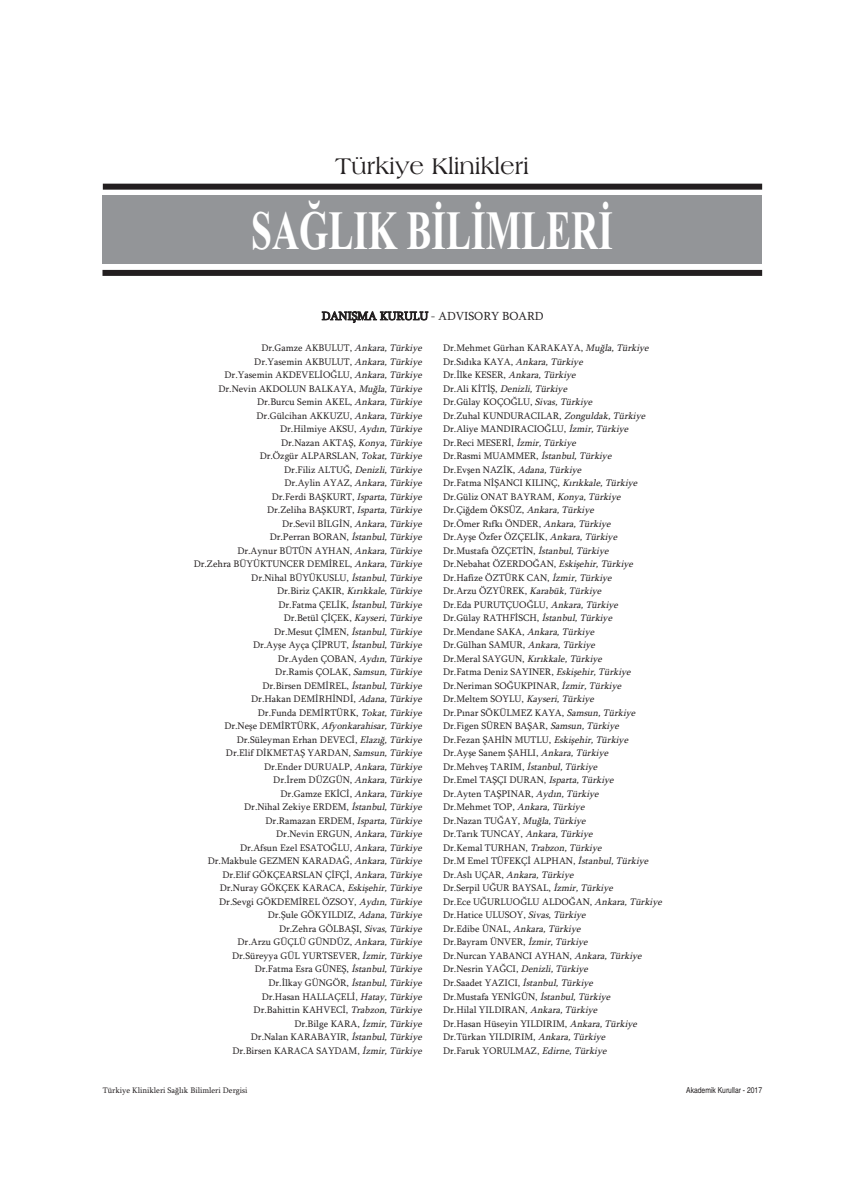
<style>
.page{position:relative;width:865px;height:1197px;background:#fff}
.page>*{position:absolute;margin:0;border:0;box-sizing:border-box;transform-origin:0 0}
.t1{font:700 55.35px "Times New Roman";color:#fff;scale:.68 1}
.t2{font:24px "Americana BT Roman";color:#231f20}
.t3{font:12px "Sylfaen";color:#231f20}
.t4{font:9.75px/13.5px "Sylfaen";color:#231f20;text-align:right}
.t5{font:8.25px "Sylfaen";color:#231f20}
.t6{font:condensed 8.25px "Helvetica";color:#231f20}
.s1{font-style:italic}
</style>
<div class="page">
<div style="left:102px;top:195px;width:660px;height:68px;background:#939598"></div>
<div style="left:103px;top:184px;width:659px;height:6px;background:#231f20"></div>
<div style="left:102px;top:270px;width:660px;height:6px;background:#231f20"></div>
<h2 class="t2" style="left:335px;top:152px;width:195px">Türkiye Klinikleri</h2>
<h1 class="t1" style="left:251px;top:198px;width:533px">SAĞLIK BİLİMLERİ</h1>
<p class="t3" style="left:322px;top:309px;width:223px">DANIŞMA KURULU - ADVISORY BOARD</p>
<p class="t4" style="left:194px;top:341px;width:232px">Dr.Gamze AKBULUT, <span class="s1">Ankara,Türkiye<br></span>Dr.Yasemin AKBULUT, <span class="s1">Ankara,Türkiye<br></span>Dr.Yasemin AKDEVELİOĞLU, <span class="s1">Ankara,Türkiye </span>Dr.Nevin AKDOLUN BALKAYA, <span class="s1">Muğla,Türkiye </span>Dr.Burcu Semin AKEL, <span class="s1">Ankara,Türkiye<br></span>Dr.Gülcihan AKKUZU, <span class="s1">Ankara,Türkiye<br></span>Dr.Hilmiye AKSU, <span class="s1">Aydın,Türkiye<br></span>Dr.Nazan AKTAŞ, <span class="s1">Konya,Türkiye<br></span>Dr.Özgür ALPARSLAN, <span class="s1">Tokat,Türkiye<br></span>Dr.Filiz ALTUĞ, <span class="s1">Denizli,Türkiye<br></span>Dr.Aylin AYAZ, <span class="s1">Ankara,Türkiye<br></span>Dr.Ferdi BAŞKURT, <span class="s1">Isparta,Türkiye<br></span>Dr.Zeliha BAŞKURT, <span class="s1">Isparta,Türkiye<br></span>Dr.Sevil BİLGİN, <span class="s1">Ankara,Türkiye<br></span>Dr.Perran BORAN, <span class="s1">İstanbul,Türkiye<br></span>Dr.Aynur BÜTÜN AYHAN, <span class="s1">Ankara,Türkiye<br></span>Dr.Zehra BÜYÜKTUNCER DEMİREL, <span class="s1">Ankara,Türkiye </span>Dr.Nihal BÜYÜKUSLU, <span class="s1">İstanbul,Türkiye<br></span>Dr.Biriz ÇAKIR, <span class="s1">Kırıkkale, Türkiye<br></span>Dr.Fatma ÇELİK, <span class="s1">İstanbul,Türkiye<br></span>Dr.Betül ÇİÇEK, <span class="s1">Kayseri,Türkiye<br></span>Dr.Mesut ÇİMEN, <span class="s1">İstanbul,Türkiye<br></span>Dr.Ayşe Ayça ÇİPRUT, <span class="s1">İstanbul,Türkiye<br></span>Dr.Ayden ÇOBAN, <span class="s1">Aydın,Türkiye<br></span>Dr.Ramis ÇOLAK, <span class="s1">Samsun,Türkiye<br></span>Dr.Birsen DEMİREL, <span class="s1">İstanbul,Türkiye<br></span>Dr.Hakan DEMİRHİNDİ, <span class="s1">Adana,Türkiye<br></span>Dr.Funda DEMİRTÜRK, <span class="s1">Tokat,Türkiye<br></span>Dr.Neşe DEMİRTÜRK, <span class="s1">Afyonkarahisar, Türkiye </span>Dr.Süleyman Erhan DEVECİ, <span class="s1">Elazığ,Türkiye<br></span>Dr.Elif DİKMETAŞ YARDAN, <span class="s1">Samsun,Türkiye </span>Dr.Ender DURUALP, <span class="s1">Ankara,Türkiye<br></span>Dr.İrem DÜZGÜN, <span class="s1">Ankara,Türkiye<br></span>Dr.Gamze EKİCİ, <span class="s1">Ankara,Türkiye<br></span>Dr.Nihal Zekiye ERDEM, <span class="s1">İstanbul,Türkiye </span>Dr.Ramazan ERDEM, <span class="s1">Isparta,Türkiye<br></span>Dr.Nevin ERGUN, <span class="s1">Ankara,Türkiye<br></span>Dr.Afsun Ezel ESATOĞLU, <span class="s1">Ankara,Türkiye </span>Dr.Makbule GEZMEN KARADAĞ, <span class="s1">Ankara,Türkiye </span>Dr.Elif GÖKÇEARSLAN ÇİFÇİ, <span class="s1">Ankara,Türkiye </span>Dr.Nuray GÖKÇEK KARACA, <span class="s1">Eskişehir,Türkiye </span>Dr.Sevgi GÖKDEMİREL ÖZSOY, <span class="s1">Aydın,Türkiye </span>Dr.Şule GÖKYILDIZ, <span class="s1">Adana,Türkiye<br></span>Dr.Zehra GÖLBAŞI, <span class="s1">Sivas,Türkiye<br></span>Dr.Arzu GÜÇLÜ GÜNDÜZ, <span class="s1">Ankara,Türkiye </span>Dr.Süreyya GÜL YURTSEVER, <span class="s1">İzmir,Türkiye </span>Dr.Fatma Esra GÜNEŞ, <span class="s1">İstanbul,Türkiye<br></span>Dr.İlkay GÜNGÖR, <span class="s1">İstanbul,Türkiye<br></span>Dr.Hasan HALLAÇELİ, <span class="s1">Hatay,Türkiye<br></span>Dr.Bahittin KAHVECİ, <span class="s1">Trabzon,Türkiye<br></span>Dr.Bilge KARA, <span class="s1">İzmir,Türkiye<br></span>Dr.Nalan KARABAYIR, <span class="s1">İstanbul,Türkiye<br></span>Dr.Birsen KARACA SAYDAM, <span class="s1">İzmir,Türkiye</span></p>
<p class="t4" style="left:443px;top:341px;width:223px;text-align:left">Dr.Mehmet Gürhan KARAKAYA, <span class="s1">Muğla,Türkiye </span>Dr.Sıdıka KAYA, <span class="s1">Ankara,Türkiye<br></span>Dr.İlke KESER, <span class="s1">Ankara,Türkiye<br></span>Dr.Ali KİTİŞ, <span class="s1">Denizli, Türkiye<br></span>Dr.Gülay KOÇOĞLU, <span class="s1">Sivas,Türkiye<br></span>Dr.Zuhal KUNDURACILAR, <span class="s1">Zonguldak,Türkiye </span>Dr.Aliye MANDIRACIOĞLU, <span class="s1">İzmir,Türkiye </span>Dr.Reci MESERİ, <span class="s1">İzmir,Türkiye<br></span>Dr.Rasmi MUAMMER, <span class="s1">İstanbul,Türkiye<br></span>Dr.Evşen NAZİK, <span class="s1">Adana,Türkiye<br></span>Dr.Fatma NİŞANCI KILINÇ, <span class="s1">Kırıkkale,Türkiye </span>Dr.Güliz ONAT BAYRAM, <span class="s1">Konya,Türkiye </span>Dr.Çiğdem ÖKSÜZ, <span class="s1">Ankara,Türkiye<br></span>Dr.Ömer Rıfkı ÖNDER, <span class="s1">Ankara,Türkiye<br></span>Dr.Ayşe Özfer ÖZÇELİK, <span class="s1">Ankara,Türkiye </span>Dr.Mustafa ÖZÇETİN, <span class="s1">İstanbul,Türkiye<br></span>Dr.Nebahat ÖZERDOĞAN, <span class="s1">Eskişehir,Türkiye </span>Dr.Hafize ÖZTÜRK CAN, <span class="s1">İzmir,Türkiye<br></span>Dr.Arzu ÖZYÜREK, <span class="s1">Karabük,Türkiye<br></span>Dr.Eda PURUTÇUOĞLU, <span class="s1">Ankara,Türkiye<br></span>Dr.Gülay RATHFİSCH, <span class="s1">İstanbul,Türkiye </span>Dr.Mendane SAKA, <span class="s1">Ankara,Türkiye<br></span>Dr.Gülhan SAMUR, <span class="s1">Ankara,Türkiye<br></span>Dr.Meral SAYGUN, <span class="s1">Kırıkkale,Türkiye<br></span>Dr.Fatma Deniz SAYINER, <span class="s1">Eskişehir,Türkiye </span>Dr.Neriman SOĞUKPINAR, <span class="s1">İzmir,Türkiye </span>Dr.Meltem SOYLU, <span class="s1">Kayseri,Türkiye<br></span>Dr.Pınar SÖKÜLMEZ KAYA, <span class="s1">Samsun,Türkiye </span>Dr.Figen SÜREN BAŞAR, <span class="s1">Samsun,Türkiye<br></span>Dr.Fezan ŞAHİN MUTLU, <span class="s1">Eskişehir,Türkiye </span>Dr.Ayşe Sanem ŞAHLI, <span class="s1">Ankara,Türkiye<br></span>Dr.Mehveş TARIM, <span class="s1">İstanbul,Türkiye<br></span>Dr.Emel TAŞÇI DURAN, <span class="s1">Isparta,Türkiye<br></span>Dr.Ayten TAŞPINAR, <span class="s1">Aydın,Türkiye<br></span>Dr.Mehmet TOP, <span class="s1">Ankara,Türkiye<br></span>Dr.Nazan TUĞAY, <span class="s1">Muğla,Türkiye<br></span>Dr.Tarık TUNCAY, <span class="s1">Ankara,Türkiye<br></span>Dr.Kemal TURHAN, <span class="s1">Trabzon,Türkiye<br></span>Dr.M Emel TÜFEKÇİ ALPHAN, <span class="s1">İstanbul,Türkiye </span>Dr.Aslı UÇAR, <span class="s1">Ankara,Türkiye<br></span>Dr.Serpil UĞUR BAYSAL, <span class="s1">İzmir,Türkiye<br></span>Dr.Ece UĞURLUOĞLU ALDOĞAN, <span class="s1">Ankara,Türkiye </span>Dr.Hatice ULUSOY, <span class="s1">Sivas,Türkiye<br></span>Dr.Edibe ÜNAL, <span class="s1">Ankara,Türkiye<br></span>Dr.Bayram ÜNVER, <span class="s1">İzmir,Türkiye<br></span>Dr.Nurcan YABANCI AYHAN, <span class="s1">Ankara,Türkiye </span>Dr.Nesrin YAĞCI, <span class="s1">Denizli,Türkiye<br></span>Dr.Saadet YAZICI, <span class="s1">İstanbul,Türkiye<br></span>Dr.Mustafa YENİGÜN, <span class="s1">İstanbul,Türkiye<br></span>Dr.Hilal YILDIRAN, <span class="s1">Ankara,Türkiye<br></span>Dr.Hasan Hüseyin YILDIRIM, <span class="s1">Ankara,Türkiye </span>Dr.Türkan YILDIRIM, <span class="s1">Ankara,Türkiye<br></span>Dr.Faruk YORULMAZ, <span class="s1">Edirne,Türkiye</span></p>
<p class="t5" style="left:103px;top:1085px;width:146px">Türkiye Klinikleri Sağlık Bilimleri Dergisi</p>
<p class="t6" style="left:686px;top:1085px;width:77px">Akademik Kurullar - 2017</p>
</div>
